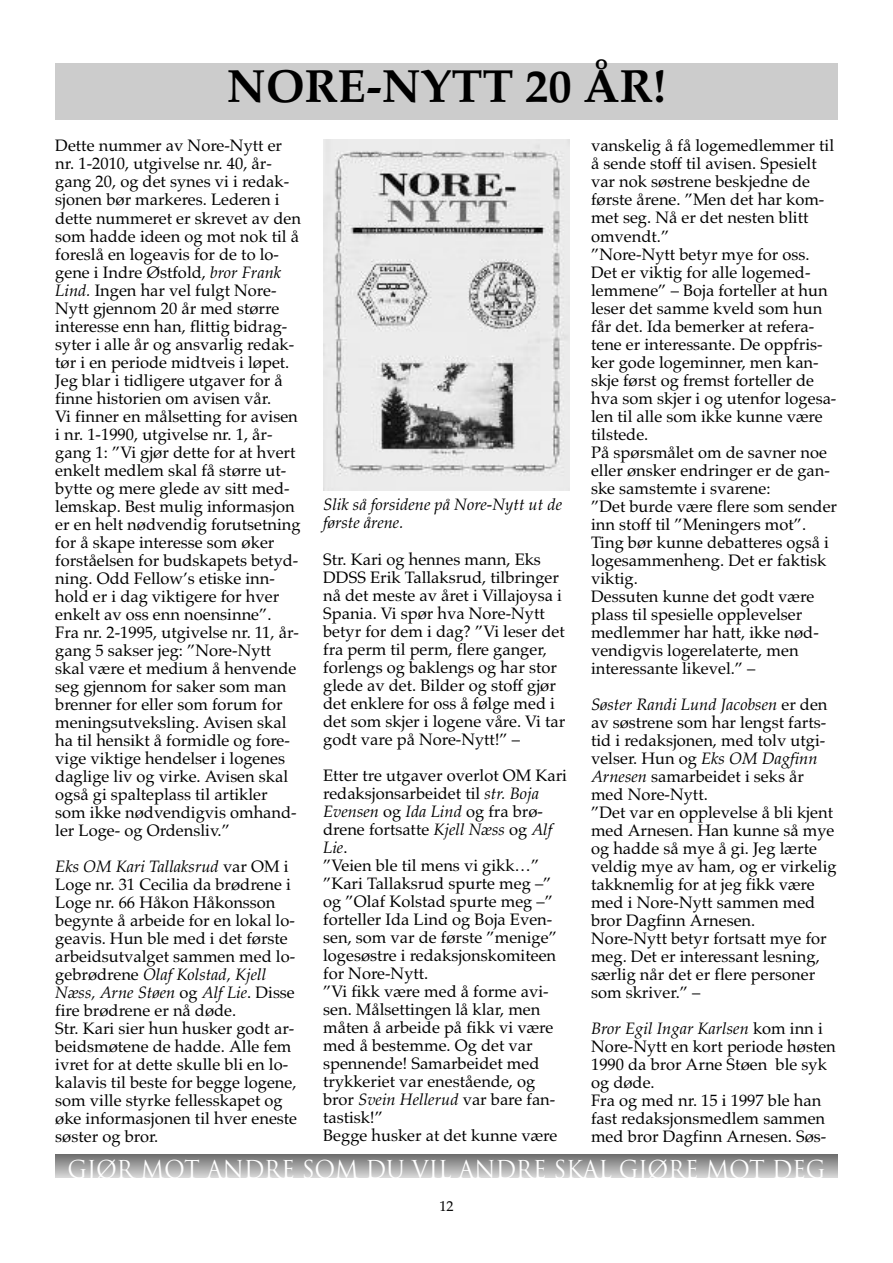
<style>
.page{position:relative;width:893px;height:1263px;background:#fff}
.page>*{position:absolute;margin:0;border:0;box-sizing:border-box;transform-origin:0 0}
.t1{font:700 46.5px "Palatino";color:#000}
.t2{font:24px "Trajan";letter-spacing:-.015em;color:#fff;scale:.95 1}
.t3{font:16.5px/18px "Palatino";color:#000}
.t4{font:italic 16.5px/18px "Palatino";color:#000}
.t5{font:14.25px "Palatino";color:#000}
.s1{font-style:italic}
</style>
<div class="page">
<div style="left:55px;top:1154px;width:783px;height:24px;background:linear-gradient(to bottom,#6c6c6c,#d5d5d5)"></div>
<div style="left:55px;top:64px;width:783px;height:56px;background:#ccc"></div>
<img style="left:323px;top:139px;width:246px;height:352px">
<h1 class="t1" style="left:227px;top:59px;width:441px">NORE-NYTT 20 ÅR!</h1>
<p class="t3" style="left:55px;top:137px;width:247px">Dette nummer av Nore-Nytt er nr. 1-2010, utgivelse nr. 40, år&shy;gang 20, og det synes vi i redak&shy;sjonen bør markeres. Lederen i dette nummeret er skrevet av den som hadde ideen og mot nok til å foreslå en logeavis for de to lo&shy;gene i Indre Østfold, <span class="s1">bror Frank<br>Lind.</span> Ingen har vel fulgt Nore-<br>Nytt gjennom 20 år med større interesse enn han, flittig bidrag&shy;syter i alle år og ansvarlig redak&shy;tør i en periode midtveis i løpet.<br>Jeg blar i tidligere utgaver for å finne historien om avisen vår.<br>Vi finner en målsetting for avisen i nr. 1-1990, utgivelse nr. 1, år&shy;gang 1: ”Vi gjør dette for at hvert enkelt medlem skal få større ut&shy;bytte og mere glede av sitt med&shy;lemskap. Best mulig informasjon er en helt nødvendig forutsetning for å skape interesse som øker forståelsen for budskapets betyd&shy;ning. Odd Fellow’s etiske inn&shy;hold er i dag viktigere for hver enkelt av oss enn noensinne”.<br>Fra nr. 2-1995, utgivelse nr. 11, år&shy;gang 5 sakser jeg: ”Nore-Nytt skal være et medium å henvende seg gjennom for saker som man brenner for eller som forum for meningsutveksling. Avisen skal ha til hensikt å formidle og fore&shy;vige viktige hendelser i logenes daglige liv og virke. Avisen skal også gi spalteplass til artikler som ikke nødvendigvis omhand&shy;ler Loge- og Ordensliv.”</p>
<p class="t3" style="left:55px;top:857px;width:243px"><span class="s1">Eks OM Kari Tallaksrud</span> var OM i<br>Loge nr. 31 Cecilia da brødrene i<br>Loge nr. 66 Håkon Håkonsson begynte å arbeide for en lokal lo&shy;geavis. Hun ble med i det første arbeidsutvalget sammen med lo&shy;gebrødrene <span class="s1">Olaf Kolstad, Kjell<br>Næss, Arne Støen</span> og <span class="s1">Alf Lie</span>. Disse fire brødrene er nå døde.<br>Str. Kari sier hun husker godt ar&shy;beidsmøtene de hadde. Alle fem ivret for at dette skulle bli en lo&shy;kalavis til beste for begge logene, som ville styrke fellesskapet og øke informasjonen til hver eneste søster og bror.</p>
<p class="t4" style="left:323px;top:495px;width:240px">Slik så forsidene på Nore-Nytt ut de første årene.</p>
<p class="t3" style="left:323px;top:550px;width:244px">Str. Kari og hennes mann, Eks<br>DDSS Erik Tallaksrud, tilbringer nå det meste av året i Villajoysa i<br>Spania. Vi spør hva Nore-Nytt betyr for dem i dag? ”Vi leser det fra perm til perm, flere ganger, forlengs og baklengs og har stor glede av det. Bilder og stoff gjør det enklere for oss å følge med i det som skjer i logene våre. Vi tar godt vare på Nore-Nytt!” –</p>
<p class="t3" style="left:323px;top:766px;width:245px">Etter tre utgaver overlot OM Kari redaksjonsarbeidet til <span class="s1">str. Boja<br>Evensen</span> og <span class="s1">Ida Lind</span> og fra brø&shy;drene fortsatte <span class="s1">Kjell Næss</span> og <span class="s1">Alf<br>Lie</span>.<br>”Veien ble til mens vi gikk…” ”Kari Tallaksrud spurte meg –” og ”Olaf Kolstad spurte meg –” forteller Ida Lind og Boja Even&shy;sen, som var de første ”menige” logesøstre i redaksjonskomiteen for Nore-Nytt.<br>”Vi fikk være med å forme avi&shy;sen. Målsettingen lå klar, men måten å arbeide på fikk vi være med å bestemme. Og det var spennende! Samarbeidet med trykkeriet var enestående, og bror <span class="s1">Svein Hellerud</span> var bare fan&shy;tastisk!”<br>Begge husker at det kunne være</p>
<p class="t3" style="left:591px;top:137px;width:248px">vanskelig å få logemedlemmer til å sende stoff til avisen. Spesielt var nok søstrene beskjedne de første årene. ”Men det har kom&shy;met seg. Nå er det nesten blitt omvendt.”<br>”Nore-Nytt betyr mye for oss.<br>Det er viktig for alle logemed&shy;lemmene” – Boja forteller at hun leser det samme kveld som hun får det. Ida bemerker at refera&shy;tene er interessante. De oppfris&shy;ker gode logeminner, men kan&shy;skje først og fremst forteller de hva som skjer i og utenfor logesa&shy;len til alle som ikke kunne være tilstede.<br>På spørsmålet om de savner noe eller ønsker endringer er de gan&shy;ske samstemte i svarene:<br>”Det burde være flere som sender inn stoff til ”Meningers mot”.<br>Ting bør kunne debatteres også i logesammenheng. Det er faktisk viktig.<br>Dessuten kunne det godt være plass til spesielle opplevelser medlemmer har hatt, ikke nød&shy;vendigvis logerelaterte, men interessante likevel.” –</p>
<p class="t3" style="left:591px;top:695px;width:247px"><span class="s1">Søster Randi Lund Jacobsen</span> er den av søstrene som har lengst farts&shy;tid i redaksjonen, med tolv utgi&shy;velser. Hun og <span class="s1">Eks OM Dagfinn<br>Arnesen</span> samarbeidet i seks år med Nore-Nytt.<br>”Det var en opplevelse å bli kjent med Arnesen. Han kunne så mye og hadde så mye å gi. Jeg lærte veldig mye av ham, og er virkelig takknemlig for at jeg fikk være med i Nore-Nytt sammen med bror Dagfinn Arnesen.<br>Nore-Nytt betyr fortsatt mye for meg. Det er interessant lesning, særlig når det er flere personer som skriver.” –</p>
<p class="t3" style="left:591px;top:1019px;width:246px"><span class="s1">Bror Egil Ingar Karlsen</span> kom inn i<br>Nore-Nytt en kort periode høsten<br>1990 da bror Arne Støen ble syk og døde.<br>Fra og med nr. 15 i 1997 ble han fast redaksjonsmedlem sammen med bror Dagfinn Arnesen. Søs-</p>
<h2 class="t2" style="left:68px;top:1155px;width:799px">GJØR MOT ANDRE SOM DU VIL ANDRE SKAL GJØRE MOT DEG</h2>
<p class="t5" style="left:439px;top:1198px;width:16px">12</p>
</div>
